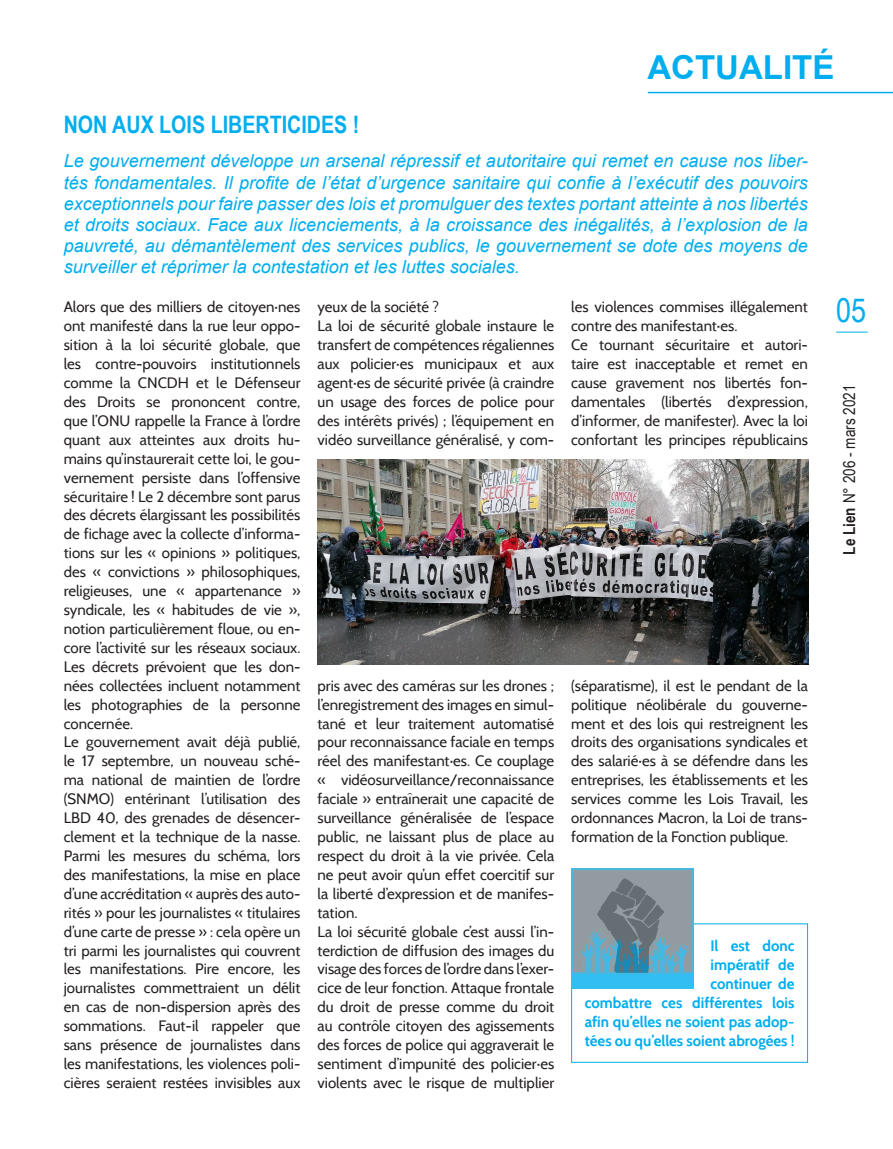
<style>
.page{position:relative;width:893px;height:1149px;background:#fff}
.page>*{position:absolute;margin:0;border:0;box-sizing:border-box;transform-origin:0 0}
.t1{font:700 33px "Arial";color:#00aeef}
.t2{font:33px "Arial Narrow";color:#00aeef}
.t3{font:700 24px "Arial Narrow";color:#00aeef}
.t4{font:italic 18px/21px "Arial";color:#00aeef;text-align:justify}
.t5{font:16.5px "Arial Narrow";color:#231f20}
.t6{font:15px/18.9px "Cabin";color:#231f20;text-align:justify}
.t7{font:700 15px/18.9px "Cabin";color:#00aeef;text-align:right}
.s1{font-weight:700}
</style>
<div class="page">
<div style="left:571px;top:923px;width:237px;height:139px;border:1px solid #00aeef"></div>
<hr style="left:836px;top:332px;width:32px;height:1px;background:#00aeef">
<hr style="left:648px;top:92px;width:245px;height:1px;background:#00aeef">
<img style="left:317px;top:459px;width:491px;height:205px">
<svg style="left:571px;top:972px;width:122px;height:16px;background:#35bcee"></svg>
<img style="left:571px;top:868px;width:122px;height:104px">
<p class="t1" style="left:647px;top:46px;width:188px">ACTUALITÉ</p>
<p class="t3" style="left:64px;top:106px;width:297px">NON AUX LOIS LIBERTICIDES !</p>
<p class="t4" style="left:64px;top:151px;width:746px">Le gouvernement développe un arsenal répressif et autoritaire qui remet en cause nos liber&shy;tés fondamentales. Il profite de l’état d’urgence sanitaire qui confie à l’exécutif des pouvoirs exceptionnels pour faire passer des lois et promulguer des textes portant atteinte à nos libertés et droits sociaux. Face aux licenciements, à la croissance des inégalités, à l’explosion de la pauvreté, au démantèlement des services publics, le gouvernement se dote des moyens de surveiller et réprimer la contestation et les luttes sociales.</p>
<p class="t6" style="left:64px;top:297px;width:238px">Alors que des milliers de citoyen·nes ont manifesté dans la rue leur oppo&shy;sition à la loi sécurité globale, que les contre-pouvoirs institutionnels comme la CNCDH et le Défenseur des Droits se prononcent contre, que l’ONU rappelle la France à l’ordre quant aux atteintes aux droits hu&shy;mains qu’instaurerait cette loi, le gou&shy;vernement persiste dans l’offensive sécuritaire ! Le 2 décembre sont parus des décrets élargissant les possibilités de fichage avec la collecte d’informa&shy;tions sur les « opinions » politiques, des « convictions » philosophiques, religieuses, une « appartenance » syndicale, les « habitudes de vie », notion particulièrement floue, ou en&shy;core l’activité sur les réseaux sociaux.<br>Les décrets prévoient que les don&shy;nées collectées incluent notamment les photographies de la personne concernée.</p>
<p class="t6" style="left:64px;top:732px;width:238px">Le gouvernement avait déjà publié, le 17 septembre, un nouveau sché&shy;ma national de maintien de l’ordre (SNMO) entérinant l’utilisation des LBD 40, des grenades de désencer&shy;clement et la technique de la nasse.<br>Parmi les mesures du schéma, lors des manifestations, la mise en place d’une accréditation « auprès des auto&shy;rités » pour les journalistes « titulaires d’une carte de presse » : cela opère un tri parmi les journalistes qui couvrent les manifestations. Pire encore, les journalistes commettraient un délit en cas de non-dispersion après des sommations. Faut-il rappeler que sans présence de journalistes dans les manifestations, les violences poli&shy;cières seraient restées invisibles aux</p>
<p class="t6" style="left:317px;top:297px;width:123px">yeux de la société ?</p>
<p class="t6" style="left:317px;top:316px;width:238px">La loi de sécurité globale instaure le transfert de compétences régaliennes aux policier·es municipaux et aux agent·es de sécurité privée (à craindre un usage des forces de police pour des intérêts privés) ; l’équipement en vidéo surveillance généralisé, y com-</p>
<p class="t6" style="left:317px;top:675px;width:238px">pris avec des caméras sur les drones ; l’enregistrement des images en simul&shy;tané et leur traitement automatisé pour reconnaissance faciale en temps réel des manifestant·es. Ce couplage « vidéosurveillance/reconnaissance faciale » entraînerait une capacité de surveillance généralisée de l’espace public, ne laissant plus de place au respect du droit à la vie privée. Cela ne peut avoir qu’un effet coercitif sur la liberté d’expression et de manifes&shy;tation.</p>
<p class="t6" style="left:317px;top:921px;width:238px">La loi sécurité globale c’est aussi l’in&shy;terdiction de diffusion des images du visage des forces de l’ordre dans l’exer&shy;cice de leur fonction. Attaque frontale du droit de presse comme du droit au contrôle citoyen des agissements des forces de police qui aggraverait le sentiment d’impunité des policier·es violents avec le risque de multiplier</p>
<p class="t6" style="left:571px;top:297px;width:238px">les violences commises illégalement contre des manifestant·es.</p>
<p class="t6" style="left:571px;top:335px;width:238px">Ce tournant sécuritaire et autori&shy;taire est inacceptable et remet en cause gravement nos libertés fon&shy;damentales (libertés d’expression, d’informer, de manifester). Avec la loi confortant les principes républicains</p>
<p class="t6" style="left:571px;top:675px;width:238px">(séparatisme), il est le pendant de la politique néolibérale du gouverne&shy;ment et des lois qui restreignent les droits des organisations syndicales et des salarié·es à se défendre dans les entreprises, les établissements et les services comme les Lois Travail, les ordonnances Macron, la Loi de trans&shy;formation de la Fonction publique.</p>
<p class="t7" style="left:585px;top:936px;width:211px">Il est donc<br>impératif de<br>continuer de<br>combattre ces différentes lois afin qu’elles ne soient pas adop&shy;tées ou qu’elles soient abrogées !</p>
<p class="t2" style="left:836px;top:286px;width:32px">05</p>
<p class="t5" style="left:837px;top:554px;width:171px;rotate:-90deg"><span class="s1">Le Lien</span> N° 206 - mars 2021</p>
</div>
